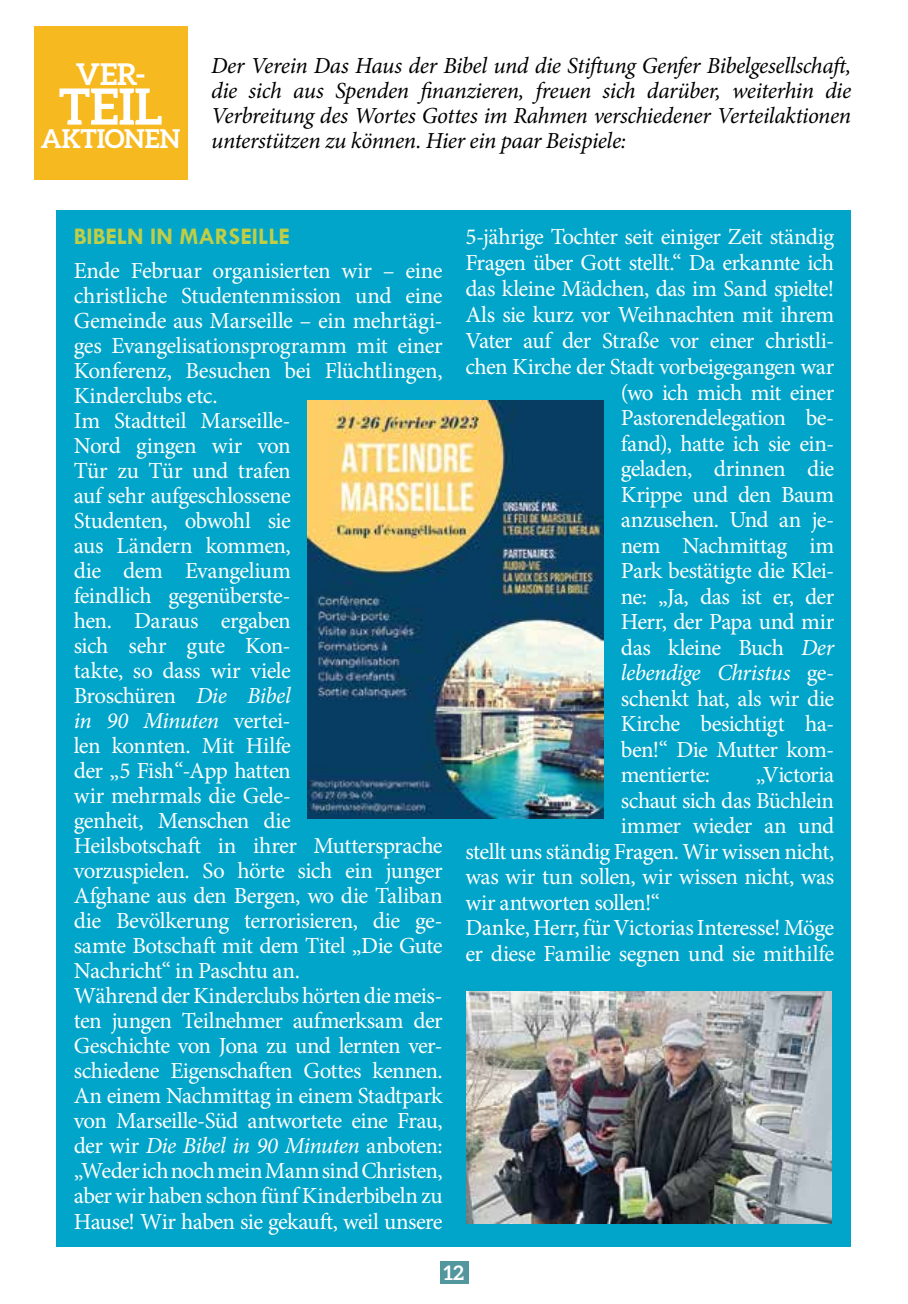
<style>
.page{position:relative;width:908px;height:1304px;background:#fff}
.page>*{position:absolute;margin:0;border:0;box-sizing:border-box;transform-origin:0 0}
.t1{font:700 50px "Aleo";color:#fff}
.t2{font:700 30px "Aleo";color:#fff}
.t3{font:700 26px "Aleo";letter-spacing:-.005em;color:#fff}
.t4{font:700 24px "Tw Cen";color:#c0cd46}
.t5{font:23px/25px "Minion Pro";letter-spacing:-.025em;color:#fff}
.t6{font:italic 23px/25px "Minion Pro";letter-spacing:-.02em;color:#000;text-align:justify}
.t7{font:italic 23px "Minion Pro";letter-spacing:-.025em;color:#fff}
.t8{font:700 20px "Aleo";color:#fff}
.s1{font-style:italic}
.s2{font-style:normal}
</style>
<div class="page">
<div style="left:440px;top:1261px;width:28px;height:23px;background:#52979d"></div>
<div style="left:34px;top:26px;width:153px;height:154px;background:#f7b920"></div>
<div style="left:57px;top:210px;width:793px;height:1037px;background:#00a5c9"></div>
<img style="left:308px;top:401px;width:295px;height:418px">
<img style="left:466px;top:991px;width:365px;height:232px">
<h2 class="t2" style="left:76px;top:57px;width:71px">VER-</h2>
<h1 class="t1" style="left:59px;top:78px;width:105px">TEIL</h1>
<p class="t3" style="left:41px;top:124px;width:141px">AKTIONEN</p>
<p class="t6" style="left:211px;top:53px;width:641px">Der Verein Das Haus der Bibel und die Stiftung Genfer Bibelgesellschaft, die sich aus Spenden finanzieren, freuen sich darüber, weiterhin die Verbreitung des Wortes Gottes im Rahmen verschiedener Verteilaktionen unterstützen zu können. Hier ein paar Beispiele:</p>
<p class="t4" style="left:74px;top:222px;width:218px">BIBELN IN MARSEILLE</p>
<p class="t5" style="left:74px;top:258px;width:370px">Ende Februar organisierten wir – eine christliche Studentenmission und eine<br>Gemeinde aus Marseille – ein mehrtägi&shy;ges Evangelisationsprogramm mit einer<br>Konferenz, Besuchen bei Flüchtlingen,<br>Kinderclubs etc.<br>Im Stadtteil Marseille-<br>Nord gingen wir von<br>Tür zu Tür und trafen<br>auf sehr aufgeschlossene<br>Studenten, obwohl sie<br>aus Ländern kommen,<br>die dem Evangelium<br>feindlich gegenüberste-<br>hen. Daraus ergaben<br>sich sehr gute Kon-<br>takte, so dass wir viele<br>Broschüren <span class="s1">Die Bibel<br>in 90 Minuten</span> vertei-<br>len konnten. Mit Hilfe<br>der „5 Fish“-App hatten<br>wir mehrmals die Gele-<br>genheit, Menschen die<br>Heilsbotschaft in ihrer Muttersprache vorzuspielen. So hörte sich ein junger<br>Afghane aus den Bergen, wo die Taliban die Bevölkerung terrorisieren, die ge&shy;samte Botschaft mit dem Titel „Die Gute<br>Nachricht“ in Paschtu an.<br>Während der Kinderclubs hörten die meis&shy;ten jungen Teilnehmer aufmerksam der<br>Geschichte von Jona zu und lernten ver&shy;schiedene Eigenschaften Gottes kennen.<br>An einem Nachmittag in einem Stadtpark von Marseille-Süd antwortete eine Frau, der wir <span class="s1">Die Bibel in 90 Minuten</span> anboten: „Weder ich noch mein Mann sind Christen, aber wir haben schon fünf Kinderbibeln zu<br>Hause! Wir haben sie gekauft, weil unsere</p>
<p class="t5" style="left:465px;top:224px;width:370px">5-jährige Tochter seit einiger Zeit ständig</p>
<p class="t5" style="left:465px;top:250px;width:370px">Fragen über Gott stellt.“ Da erkannte ich</p>
<p class="t5" style="left:465px;top:276px;width:370px">das kleine Mädchen, das im Sand spielte!</p>
<p class="t5" style="left:465px;top:302px;width:370px">Als sie kurz vor Weihnachten mit ihrem</p>
<p class="t5" style="left:465px;top:328px;width:370px">Vater auf der Straße vor einer christli-</p>
<p class="t5" style="left:465px;top:354px;width:370px">chen Kirche der Stadt vorbeigegangen war</p>
<p class="t5" style="left:620px;top:380px;width:215px">(wo ich mich mit einer</p>
<p class="t5" style="left:620px;top:405px;width:215px">Pastorendelegation be-</p>
<p class="t5" style="left:620px;top:431px;width:215px">fand), hatte ich sie ein-</p>
<p class="t5" style="left:620px;top:456px;width:215px">geladen, drinnen die</p>
<p class="t5" style="left:620px;top:482px;width:215px">Krippe und den Baum</p>
<p class="t5" style="left:620px;top:507px;width:215px">anzusehen. Und an je-</p>
<p class="t5" style="left:620px;top:533px;width:215px">nem Nachmittag im</p>
<p class="t5" style="left:620px;top:558px;width:215px">Park bestätigte die Klei-</p>
<p class="t5" style="left:620px;top:584px;width:215px">ne: „Ja, das ist er, der</p>
<p class="t5" style="left:620px;top:609px;width:215px">Herr, der Papa und mir</p>
<p class="t5" style="left:620px;top:635px;width:215px">das kleine Buch <span class="s1">Der</span></p>
<p class="t7" style="left:620px;top:657px;width:215px">lebendige Christus <span class="s2">ge-</span></p>
<p class="t5" style="left:620px;top:686px;width:215px">schenkt hat, als wir die</p>
<p class="t5" style="left:620px;top:711px;width:215px">Kirche besichtigt ha-</p>
<p class="t5" style="left:620px;top:737px;width:215px">ben!“ Die Mutter kom-</p>
<p class="t5" style="left:620px;top:762px;width:91px">mentierte:</p>
<p class="t5" style="left:755px;top:762px;width:80px">„Victoria</p>
<p class="t5" style="left:620px;top:788px;width:215px">schaut sich das Büchlein</p>
<p class="t5" style="left:620px;top:813px;width:215px">immer wieder an und</p>
<p class="t5" style="left:465px;top:839px;width:370px">stellt uns ständig Fragen. Wir wissen nicht,</p>
<p class="t5" style="left:465px;top:865px;width:370px">was wir tun sollen, wir wissen nicht, was</p>
<p class="t5" style="left:465px;top:890px;width:196px">wir antworten sollen!“</p>
<p class="t5" style="left:465px;top:916px;width:370px">Danke, Herr, für Victorias Interesse! Möge</p>
<p class="t5" style="left:465px;top:941px;width:370px">er diese Familie segnen und sie mithilfe</p>
<p class="t8" style="left:443px;top:1261px;width:22px">12</p>
</div>
